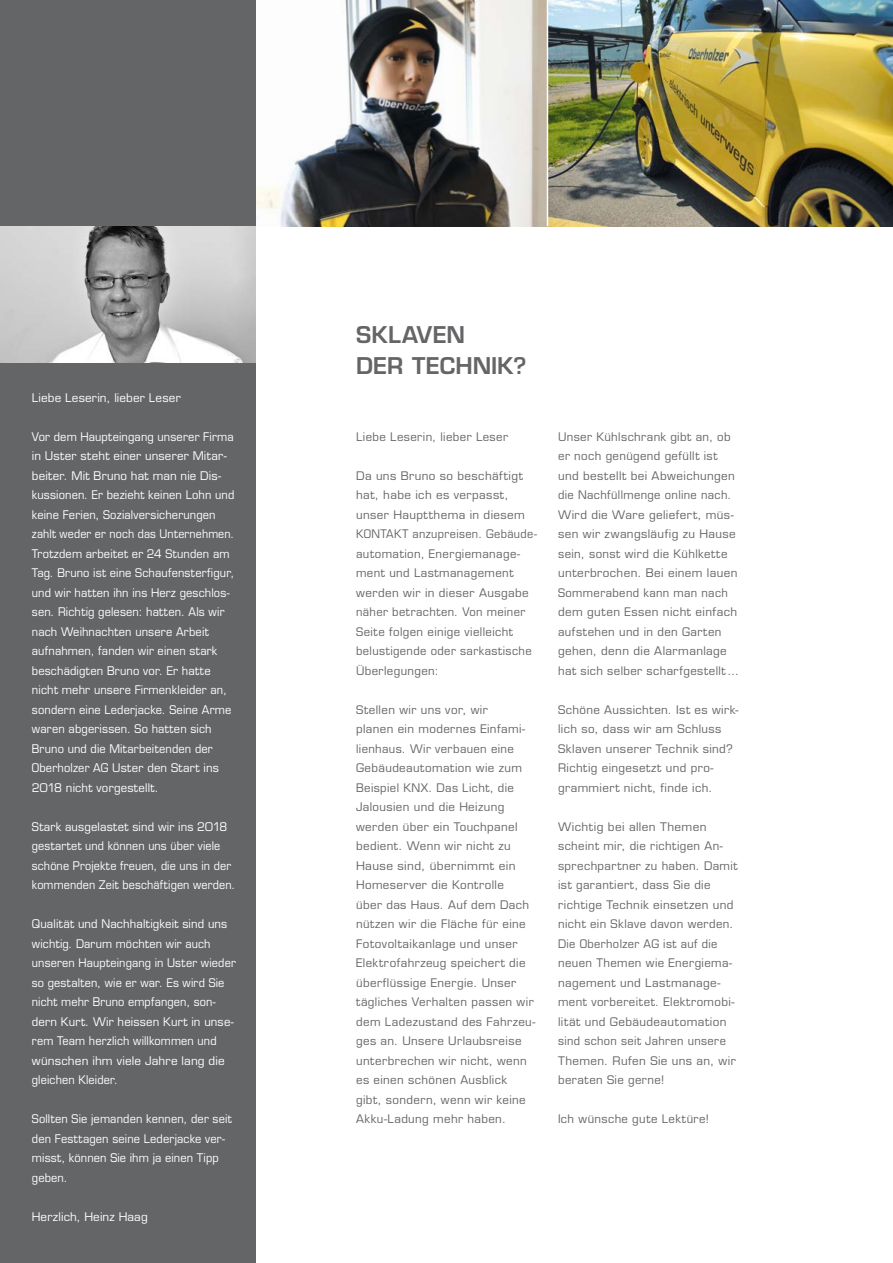
<style>
.page{position:relative;width:893px;height:1263px;background:#fff}
.page>*{position:absolute;margin:0;border:0;box-sizing:border-box;transform-origin:0 0}
.t1{font:600 22.5px/30.8px "Eurostile LT Std";letter-spacing:.005em;color:#646567}
.t2{font:11.7px/19.5px "Eurostile LT Std";letter-spacing:.015em;color:#fff;scale:.95 1}
.t3{font:11.7px/19.5px "Eurostile LT Std";letter-spacing:.015em;color:#fff}
.t4{font:11.55px/19.5px "Eurostile LT Std";letter-spacing:.035em;color:#646567}
</style>
<div class="page">
<img style="left:255px;top:0;width:638px;height:226px">
<hr style="left:547px;top:0;width:1px;height:226px;background:#fff">
<div style="left:0;top:0;width:255px;height:1263px;background:#646567"></div>
<img style="left:0;top:226px;width:255px;height:136px">
<p class="t3" style="left:32px;top:388px;width:150px">Liebe Leserin, lieber Leser</p>
<p class="t2" style="left:32px;top:427px;width:215px">Vor dem Haupteingang unserer Firma in Uster steht einer unserer Mitar&shy;beiter. Mit Bruno hat man nie Dis&shy;kussionen. Er bezieht keinen Lohn und keine Ferien, Sozialversicherungen zahlt weder er noch das Unternehmen.<br>Trotzdem arbeitet er 24 Stunden am Tag. Bruno ist eine Schaufensterfigur, und wir hatten ihn ins Herz geschlos&shy;sen. Richtig gelesen: hatten. Als wir nach Weihnachten unsere Arbeit aufnahmen, fanden wir einen stark beschädigten Bruno vor. Er hatte nicht mehr unsere Firmenkleider an, sondern eine Lederjacke. Seine Arme waren abgerissen. So hatten sich Bruno und die Mitarbeitenden der Oberholzer AG Uster den Start ins 2018 nicht vorgestellt.</p>
<p class="t3" style="left:32px;top:817px;width:205px">Stark ausgelastet sind wir ins 2018 gestartet und können uns über viele schöne Projekte freuen, die uns in der kommenden Zeit beschäftigen werden.</p>
<p class="t3" style="left:32px;top:914px;width:206px">Qualität und Nachhaltigkeit sind uns wichtig. Darum möchten wir auch unseren Haupteingang in Uster wieder so gestalten, wie er war. Es wird Sie nicht mehr Bruno empfangen, son&shy;dern Kurt. Wir heissen Kurt in unse&shy;rem Team herzlich willkommen und wünschen ihm viele Jahre lang die gleichen Kleider.</p>
<p class="t2" style="left:32px;top:1109px;width:212px">Sollten Sie jemanden kennen, der seit den Festtagen seine Lederjacke ver&shy;misst, können Sie ihm ja einen Tipp geben.</p>
<p class="t3" style="left:32px;top:1207px;width:117px">Herzlich, Heinz Haag</p>
<h1 class="t1" style="left:356px;top:319px;width:172px">SKLAVEN<br>DER TECHNIK?</h1>
<p class="t4" style="left:356px;top:427px;width:154px">Liebe Leserin, lieber Leser</p>
<p class="t4" style="left:356px;top:466px;width:182px">Da uns Bruno so beschäftigt hat, habe ich es verpasst, unser Hauptthema in diesem<br>KONTAKT anzupreisen. Gebäude&shy;automation, Energiemanage&shy;ment und Lastmanagement werden wir in dieser Ausgabe näher betrachten. Von meiner<br>Seite folgen einige vielleicht belustigende oder sarkastische<br>Überlegungen:</p>
<p class="t4" style="left:356px;top:700px;width:181px">Stellen wir uns vor, wir<br>planen ein modernes Einfami&shy;lienhaus. Wir verbauen eine<br>Gebäudeautomation wie zum<br>Beispiel KNX. Das Licht, die<br>Jalousien und die Heizung werden über ein Touchpanel bedient. Wenn wir nicht zu<br>Hause sind, übernimmt ein<br>Homeserver die Kontrolle<br>über das Haus. Auf dem Dach nützen wir die Fläche für eine<br>Fotovoltaikanlage und unser<br>Elektrofahrzeug speichert die überflüssige Energie. Unser tägliches Verhalten passen wir dem Ladezustand des Fahrzeu&shy;ges an. Unsere Urlaubsreise unterbrechen wir nicht, wenn es einen schönen Ausblick<br>gibt, sondern, wenn wir keine<br>Akku-Ladung mehr haben.</p>
<p class="t4" style="left:558px;top:427px;width:182px">Unser Kühlschrank gibt an, ob er noch genügend gefüllt ist und bestellt bei Abweichungen die Nachfüllmenge online nach.<br>Wird die Ware geliefert, müs&shy;sen wir zwangsläufig zu Hause sein, sonst wird die Kühlkette unterbrochen. Bei einem lauen<br>Sommerabend kann man nach dem guten Essen nicht einfach aufstehen und in den Garten gehen, denn die Alarmanlage hat sich selber scharfgestellt…</p>
<p class="t4" style="left:558px;top:700px;width:182px">Schöne Aussichten. Ist es wirk&shy;lich so, dass wir am Schluss<br>Sklaven unserer Technik sind?<br>Richtig eingesetzt und pro&shy;grammiert nicht, finde ich.</p>
<p class="t4" style="left:558px;top:817px;width:181px">Wichtig bei allen Themen scheint mir, die richtigen An&shy;sprechpartner zu haben. Damit ist garantiert, dass Sie die richtige Technik einsetzen und nicht ein Sklave davon werden.<br>Die Oberholzer AG ist auf die neuen Themen wie Energiema&shy;nagement und Lastmanage&shy;ment vorbereitet. Elektromobi&shy;lität und Gebäudeautomation sind schon seit Jahren unsere<br>Themen. Rufen Sie uns an, wir beraten Sie gerne!</p>
<p class="t4" style="left:558px;top:1109px;width:152px">Ich wünsche gute Lektüre!</p>
</div>
